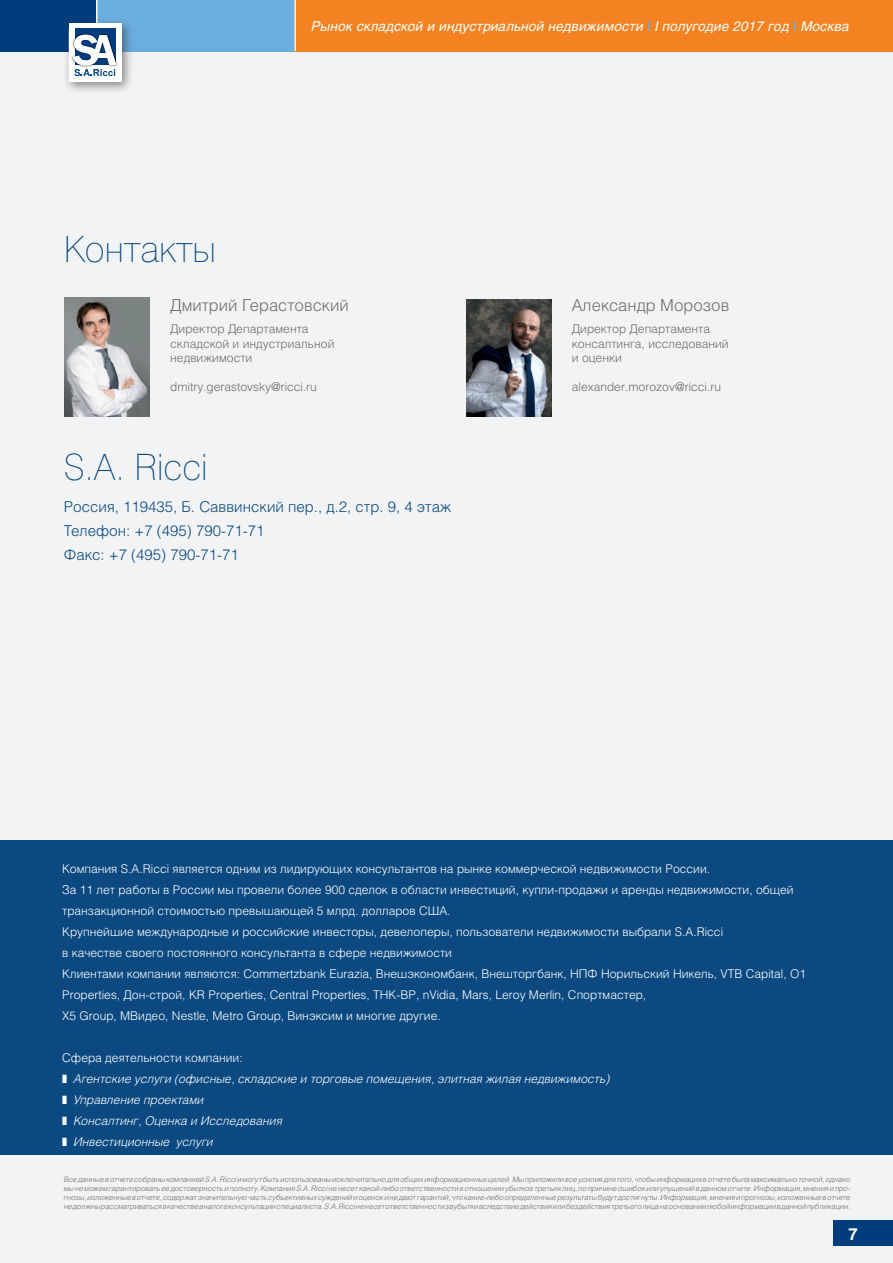
<style>
.page{position:relative;width:893px;height:1263px;background:#f2f3f4}
.page>*{position:absolute;margin:0;border:0;box-sizing:border-box;transform-origin:0 0}
.t1{font:36px "Helios Thin C";color:#0b4980}
.t2{font:16.5px "Helios Light C";color:#6c6d70}
.t3{font:700 16.5px "Helios C";color:#fff}
.t4{font:15px/23.7px "Helios Light C";color:#0b4980}
.t5{font:italic 13.5px "Helios C";letter-spacing:.01em;color:#fff}
.t6{font:12px/21px "Helios Light C";color:#fff}
.t7{font:12px/14.4px "Helios Light C";color:#6c6d70}
.t8{font:italic 12px/21px "Helios Light C";color:#fff}
.t9{font:italic 7.5px/9px "Helios Light C";color:#6c6d70;text-align:justify}
.s1{font-family:"Helios Black C";font-style:normal;color:#6caddf}
</style>
<div class="page">
<div style="left:97px;top:0;width:197px;height:51px;background:#6caddf"></div>
<div style="left:0;top:0;width:97px;height:51px;background:#013d7d"></div>
<div style="left:833px;top:1220px;width:60px;height:26px;background:#013d7d"></div>
<div style="left:294px;top:0;width:599px;height:51px;background:#f58220"></div>
<hr style="left:96px;top:0;width:1px;height:51px;background:#fff">
<hr style="left:294px;top:0;width:2px;height:51px;background:#fff">
<div style="left:62px;top:17px;width:72px;height:77px;background:#231f20;opacity:.51"></div>
<div style="left:69px;top:23px;width:53px;height:59px;background:#fff"></div>
<img style="left:71px;top:29px;width:47px;height:37px">
<img style="left:75px;top:29px;width:40px;height:6px">
<svg style="left:73px;top:35px;width:44px;height:41px"></svg>
<div style="left:0;top:840px;width:893px;height:314px;background:#0b4980"></div>
<img style="left:65px;top:298px;width:85px;height:119px">
<img style="left:466px;top:299px;width:85px;height:118px">
<h1 class="t1" style="left:64px;top:228px;width:153px">Контакты</h1>
<h3 class="t5" style="left:311px;top:18px;width:539px">Рынок складской и индустриальной недвижимости <span class="s1">|</span> I полугодие 2017 год <span class="s1">|</span> Москва</h3>
<h2 class="t2" style="left:170px;top:295px;width:180px">Дмитрий Герастовский</h2>
<h3 class="t7" style="left:170px;top:322px;width:166px">Директор Департамента складской и индустриальной недвижимости</h3>
<h3 class="t7" style="left:170px;top:379px;width:148px">dmitry.gerastovsky@ricci.ru</h3>
<h1 class="t1" style="left:64px;top:446px;width:145px">S.A. Ricci</h1>
<h3 class="t4" style="left:64px;top:495px;width:389px">Россия, 119435, Б. Саввинский пер., д.2, стр. 9, 4 этаж<br>Телефон: +7 (495) 790-71-71<br>Факс: +7 (495) 790-71-71</h3>
<h2 class="t2" style="left:572px;top:295px;width:159px">Александр Морозов</h2>
<h3 class="t7" style="left:572px;top:322px;width:158px">Директор Департамента консалтинга, исследований и оценки</h3>
<h3 class="t7" style="left:572px;top:379px;width:151px">alexander.morozov@ricci.ru</h3>
<p class="t6" style="left:62px;top:858px;width:745px">Компания S.A.Ricci является одним из лидирующих консультантов на рынке коммерческой недвижимости России.<br>За 11 лет работы в России мы провели более 900 сделок в области инвестиций, купли-продажи и аренды недвижимости, общей транзакционной стоимостью превышающей 5 млрд. долларов США.<br>Крупнейшие международные и российские инвесторы, девелоперы, пользователи недвижимости выбрали S.A.Ricci<br>в качестве своего постоянного консультанта в сфере недвижимости<br>Клиентами компании являются: Commertzbank Eurazia, Внешэкономбанк, Внешторгбанк, НПФ Норильский Никель, VTB Capital, O1<br>Properties, Дон-строй, KR Properties, Central Properties, ТНК-ВР, nVidia, Mars, Leroy Merlin, Спортмастер,<br>X5 Group, МВидео, Nestle, Metro Group, Винэксим и многие другие.</p>
<h3 class="t6" style="left:62px;top:1047px;width:182px">Сфера деятельности компании:</h3>
<h3 class="t8" style="left:74px;top:1068px;width:538px">Агентские услуги (офисные, складские и торговые помещения, элитная жилая недвижимость)<br>Управление проектами<br>Консалтинг, Оценка и Исследования<br>Инвестиционные услуги</h3>
<p class="t9" style="left:64px;top:1174px;width:788px">Все данные в отчете собраны компанией S.A. Ricci и могут быть использованы исключительно для общих информационных целей. Мы приложили все усилия для того, чтобы информация в отчете была максимально точной, однако мы не можем гарантировать ее достоверность и полноту. Компания S.A. Ricci не несет какой-либо ответственности в отношении убытков третьих лиц, по причине ошибок или упущений в данном отчете. Информация, мнения и про&shy;гнозы, изложенные в отчете, содержат значительную часть субъективных суждений и оценок и не дают гарантий, что какие-либо определенные результаты будут достигнуты. Информация, мнения и прогнозы, изложенные в отчете не должны рассматриваться в качестве аналога консультации специалиста. S.A. Ricci не несет ответственности за убытки вследствие действия или бездействия третьего лица на основании любой информации в данной публикации.</p>
<h2 class="t3" style="left:848px;top:1224px;width:11px">7</h2>
</div>
